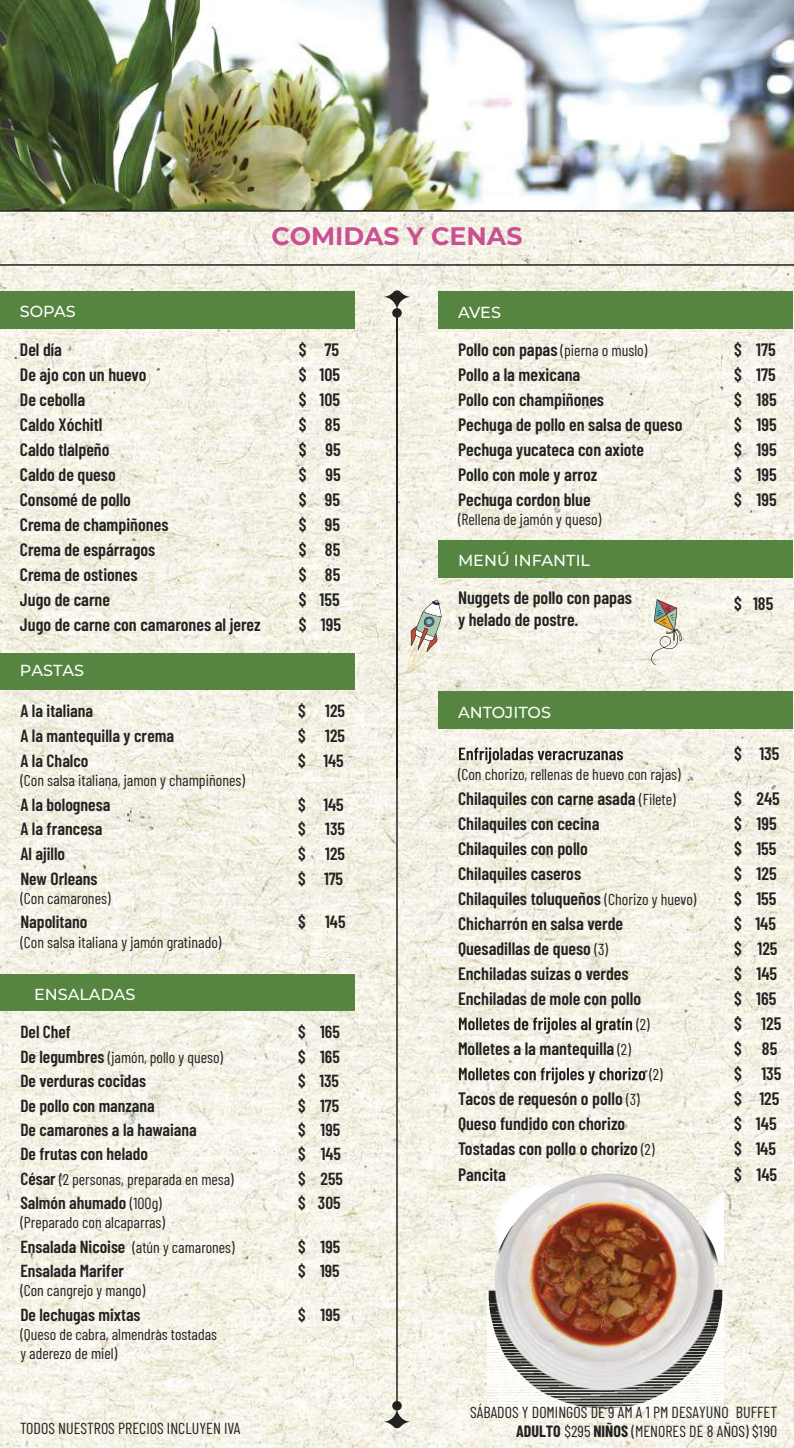
<style>
.page{position:relative;width:794px;height:1448px;background:#fff}
.page>*{position:absolute;margin:0;border:0;box-sizing:border-box;transform-origin:0 0}
.t1{font:700 25.2px "Montserrat";color:#c95192}
.t2{font:600 17.8px/25px "Barlow Condensed";color:#222221}
.t3{font:600 17.6px/24.6px "Barlow Condensed";color:#222221;text-align:justify}
.t4{font:600 17.4px/24.4px "Barlow Condensed";color:#222221}
.t5{font:16px/19.2px "Barlow Condensed";color:#222221;text-align:right}
.t6{font:500 16px "Montserrat";color:#fff}
.t7{font:15.8px "Barlow Condensed";color:#222221}
.t8{font:15.6px/24.4px "Barlow Condensed";color:#222221}
.s1{font-weight:600;font-size:17.4px}
.s2{font-weight:400;font-size:16px}
.s3{font-weight:600;font-size:17.8px}
.s4{font-weight:400;font-size:15.8px}
.s5{font-weight:700}
</style>
<div class="page">
<img style="left:0;top:212px;width:794px;height:1235px">
<img style="left:0;top:0;width:794px;height:210px">
<div style="left:0;top:291px;width:354px;height:38px;background:#558541"></div>
<div style="left:0;top:652px;width:354px;height:37px;background:#558541"></div>
<div style="left:0;top:974px;width:354px;height:36px;background:#558541"></div>
<div style="left:438px;top:291px;width:354px;height:38px;background:#558541"></div>
<div style="left:438px;top:540px;width:354px;height:38px;background:#558541"></div>
<div style="left:438px;top:691px;width:354px;height:38px;background:#558541"></div>
<svg style="left:650px;top:599px;width:33px;height:66px"></svg>
<svg style="left:407px;top:598px;width:35px;height:71px;background:#d6d2c5"></svg>
<svg style="left:459px;top:747px;width:164px;height:16px;background:#acaba3"></svg>
<svg style="left:459px;top:1017px;width:173px;height:16px;background:#acaba2"></svg>
<svg style="left:459px;top:1067px;width:186px;height:16px;background:#afaea6"></svg>
<img style="left:487px;top:1177px;width:236px;height:233px">
<img style="left:490px;top:1166px;width:227px;height:228px">
<hr style="left:0;top:210px;width:794px;height:2px;background:#222221">
<hr style="left:0;top:264px;width:794px;height:2px;background:#222221">
<hr style="left:396px;top:311px;width:2px;height:1094px;background:#222221">
<svg style="left:383px;top:1407px;width:28px;height:21px"></svg>
<svg style="left:392px;top:1400px;width:10px;height:10px"></svg>
<svg style="left:383px;top:290px;width:28px;height:21px"></svg>
<div style="left:392px;top:308px;width:10px;height:10px;background:#222221;border-radius:50%"></div>
<h1 class="t1" style="left:271px;top:218px;width:252px">COMIDAS Y CENAS</h1>
<p class="t6" style="left:20px;top:300px;width:57px">SOPAS</p>
<p class="t2" style="left:20px;top:335px;width:242px">Del día<br>De ajo con un huevo<br>De cebolla<br>Caldo Xóchitl<br>Caldo tlalpeño<br>Caldo de queso<br>Consomé de pollo<br>Crema de champiñones<br>Crema de espárragos<br>Crema de ostiones<br>Jugo de carne<br>Jugo de carne con camarones al jerez</p>
<p class="t2" style="left:299px;top:335px;width:9px;text-align:justify">$ $ $ $ $ $ $ $ $ $ $ $</p>
<p class="t2" style="left:319px;top:335px;width:23px;text-align:center">75<br>105<br>105<br>85<br>95<br>95<br>95<br>95<br>85<br>85<br>155<br>195</p>
<p class="t6" style="left:20px;top:659px;width:66px">PASTAS</p>
<p class="t3" style="left:20px;top:697px;width:155px;text-align:left">A la italiana<br>A la mantequilla y crema<br>A la Chalco</p>
<p class="t7" style="left:20px;top:769px;width:226px">(Con salsa italiana, jamon y champiñones)</p>
<p class="t3" style="left:20px;top:790px;width:91px;text-align:left">A la bolognesa<br>A la francesa<br>Al ajillo<br>New Orleans</p>
<p class="t7" style="left:20px;top:886px;width:92px">(Con camarones)</p>
<p class="t3" style="left:20px;top:908px;width:69px">Napolitano</p>
<p class="t7" style="left:20px;top:930px;width:203px">(Con salsa italiana y jamón gratinado)</p>
<p class="t6" style="left:34px;top:982px;width:103px">ENSALADAS</p>
<p class="t4" style="left:20px;top:1018px;width:52px">Del Chef</p>
<p class="t8" style="left:20px;top:1043px;width:204px"><span class="s1">De legumbres</span> (jamón, pollo y queso)</p>
<p class="t4" style="left:20px;top:1067px;width:178px">De verduras cocidas<br>De pollo con manzana<br>De camarones a la hawaiana<br>De frutas con helado</p>
<p class="t8" style="left:20px;top:1165px;width:215px"><span class="s1">César</span> (2 personas, preparada en mesa)</p>
<p class="t4" style="left:20px;top:1189px;width:143px">Salmón ahumado <span class="s2">(100g)</span></p>
<p class="t8" style="left:20px;top:1209px;width:216px">(Preparado con alcaparras)<br><span class="s1">Ensalada Nicoise</span> (atún y camarones)</p>
<p class="t4" style="left:20px;top:1257px;width:105px">Ensalada Marifer</p>
<p class="t8" style="left:20px;top:1277px;width:126px">(Con cangrejo y mango)</p>
<p class="t4" style="left:20px;top:1300px;width:122px">De lechugas mixtas</p>
<p class="t8" style="left:20px;top:1323px;width:198px;line-height:19.2px">(Queso de cabra, almendras tostadas y aderezo de miel)</p>
<p class="t5" style="left:20px;top:1417px;width:222px">TODOS NUESTROS PRECIOS INCLUYEN IVA</p>
<p class="t3" style="left:298px;top:697px;width:9px">$ $ $</p>
<p class="t3" style="left:298px;top:790px;width:9px">$ $ $ $</p>
<p class="t3" style="left:298px;top:908px;width:9px">$</p>
<p class="t3" style="left:323px;top:697px;width:23px">125<br>125<br>145</p>
<p class="t3" style="left:323px;top:790px;width:23px">145<br>135<br>125<br>175</p>
<p class="t3" style="left:325px;top:908px;width:22px">145</p>
<p class="t4" style="left:298px;top:1018px;width:9px;text-align:justify">$ $ $ $ $ $ $ $</p>
<p class="t4" style="left:298px;top:1233px;width:9px">$ $</p>
<p class="t4" style="left:298px;top:1300px;width:9px">$</p>
<p class="t4" style="left:318px;top:1018px;width:27px">165<br>165<br>135<br>175<br>195<br>145<br>255<br>305</p>
<p class="t4" style="left:320px;top:1233px;width:22px">195<br>195</p>
<p class="t4" style="left:321px;top:1300px;width:21px">195</p>
<p class="t6" style="left:458px;top:301px;width:44px">AVES</p>
<p class="t7" style="left:458px;top:338px;width:191px"><span class="s3">Pollo con papas</span> (pierna o muslo)</p>
<p class="t2" style="left:458px;top:360px;width:226px">Pollo a la mexicana<br>Pollo con champiñones<br>Pechuga de pollo en salsa de queso<br>Pechuga yucateca con axiote<br>Pollo con mole y arroz<br>Pechuga cordon blue</p>
<p class="t7" style="left:458px;top:508px;width:145px">(Rellena de jamón y queso)</p>
<p class="t6" style="left:458px;top:549px;width:134px">MENÚ INFANTIL</p>
<p class="t2" style="left:734px;top:335px;width:9px;text-align:justify">$ $ $ $ $ $ $</p>
<p class="t2" style="left:756px;top:335px;width:22px;text-align:justify">175<br>175<br>185<br>195<br>195<br>195<br>195</p>
<p class="t2" style="left:458px;top:586px;width:175px;line-height:21.4px">Nuggets de pollo con papas y helado de postre.</p>
<p class="t2" style="left:734px;top:590px;width:41px">$ 185</p>
<p class="t6" style="left:458px;top:701px;width:94px">ANTOJITOS</p>
<p class="t7" style="left:458px;top:762px;width:224px">(Con chorizo, rellenas de huevo con rajas)</p>
<p class="t2" style="left:458px;top:784px;width:240px">Chilaquiles con carne asada <span class="s4">(Filete)<br></span>Chilaquiles con cecina<br>Chilaquiles con pollo<br>Chilaquiles caseros<br>Chilaquiles toluqueños <span class="s4">(Chorizo y huevo)<br></span>Chicharrón en salsa verde<br>Quesadillas de queso <span class="s4">(3)<br></span>Enchiladas suizas o verdes<br>Enchiladas de mole con pollo</p>
<p class="t7" style="left:636px;top:1013px;width:15px">(2)</p>
<p class="t2" style="left:458px;top:1035px;width:174px">Molletes a la mantequilla <span class="s4">(2)</span></p>
<p class="t7" style="left:649px;top:1063px;width:15px">(2)</p>
<p class="t2" style="left:458px;top:1085px;width:198px">Tacos de requesón o pollo <span class="s4">(3)<br></span>Queso fundido con chorizo<br>Tostadas con pollo o chorizo <span class="s4">(2)<br></span>Pancita</p>
<p class="t2" style="left:734px;top:740px;width:9px">$</p>
<p class="t2" style="left:734px;top:784px;width:9px;text-align:justify">$ $ $ $ $ $ $ $ $ $ $ $ $ $ $ $</p>
<p class="t2" style="left:759px;top:740px;width:21px">135</p>
<p class="t2" style="left:755px;top:784px;width:27px;text-align:center">245<br>195<br>155<br>125<br>155<br>145<br>125<br>145<br>165<br>125<br>85<br>135<br>125<br>145<br>145<br>145</p>
<p class="t5" style="left:470px;top:1401px;width:308px">SÁBADOS Y DOMINGOS DE 9 AM A 1 PM DESAYUNO BUFFET<br><span class="s5">ADULTO</span> $295 <span class="s5">NIÑOS</span> (MENORES DE 8 AÑOS) $190</p>
</div>
